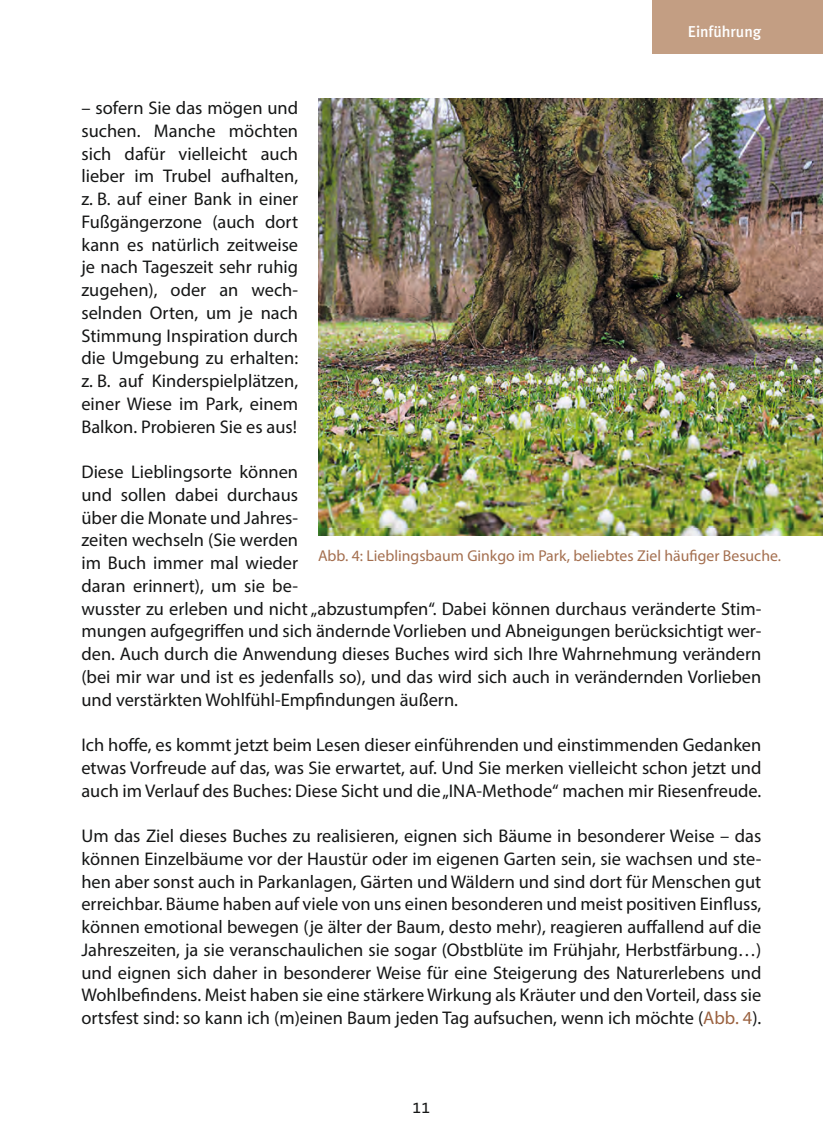
<style>
.page{position:relative;width:823px;height:1145px;background:#fff}
.page>*{position:absolute;margin:0;border:0;box-sizing:border-box;transform-origin:0 0}
.t1{font:18.38px/22.8px "Myriad Pro";color:#151616;text-align:justify}
.t2{font:15.75px "Myriad Pro";color:#a46f4f}
.t3{font:500 15.75px "Meta Plus Lining";color:#fff}
.t4{font:15.75px "The Sans B5 Plain";color:#151616}
.s1{color:#9b6240}
</style>
<div class="page">
<div style="left:652px;top:0;width:171px;height:53px;background:#c39e83"></div>
<img style="left:318px;top:99px;width:505px;height:437px">
<p class="t3" style="left:687px;top:23px;width:75px">Einführung</p>
<p class="t1" style="left:81px;top:96px;width:218px">– sofern Sie das mögen und suchen. Manche möchten sich dafür vielleicht auch lieber im Trubel aufhalten, z. B. auf einer Bank in einer Fußgängerzone (auch dort kann es natürlich zeitweise je nach Tageszeit sehr ruhig zugehen), oder an wech&shy;selnden Orten, um je nach Stimmung Inspiration durch die Umgebung zu erhalten: z. B. auf Kinderspielplätzen, einer Wiese im Park, einem Balkon. Probieren Sie es aus!</p>
<p class="t1" style="left:81px;top:460px;width:681px;text-align:left">Diese Lieblingsorte können<br>und sollen dabei durchaus<br>über die Monate und Jahres-<br>zeiten wechseln (Sie werden<br>im Buch immer mal wieder<br>daran erinnert), um sie be-<br>wusster zu erleben und nicht „abzustumpfen“. Dabei können durchaus veränderte Stim&shy;mungen aufgegriffen und sich ändernde Vorlieben und Abneigungen berücksichtigt wer&shy;den. Auch durch die Anwendung dieses Buches wird sich Ihre Wahrnehmung verändern (bei mir war und ist es jedenfalls so), und das wird sich auch in verändernden Vorlieben und verstärkten Wohlfühl-Empfindungen äußern.</p>
<p class="t1" style="left:81px;top:733px;width:681px">Ich hoffe, es kommt jetzt beim Lesen dieser einführenden und einstimmenden Gedanken etwas Vorfreude auf das, was Sie erwartet, auf. Und Sie merken vielleicht schon jetzt und auch im Verlauf des Buches: Diese Sicht und die „INA-Methode“ machen mir Riesenfreude.</p>
<p class="t1" style="left:81px;top:824px;width:681px">Um das Ziel dieses Buches zu realisieren, eignen sich Bäume in besonderer Weise – das können Einzelbäume vor der Haustür oder im eigenen Garten sein, sie wachsen und ste&shy;hen aber sonst auch in Parkanlagen, Gärten und Wäldern und sind dort für Menschen gut erreichbar. Bäume haben auf viele von uns einen besonderen und meist positiven Einfluss, können emotional bewegen (je älter der Baum, desto mehr), reagieren auffallend auf die Jahreszeiten, ja sie veranschaulichen sie sogar (Obstblüte im Frühjahr, Herbstfärbung…) und eignen sich daher in besonderer Weise für eine Steigerung des Naturerlebens und Wohlbefindens. Meist haben sie eine stärkere Wirkung als Kräuter und den Vorteil, dass sie ortsfest sind: so kann ich (m)einen Baum jeden Tag aufsuchen, wenn ich möchte (<span class="s1">Abb. 4</span>).</p>
<p class="t2" style="left:318px;top:546px;width:464px">Abb. 4: Lieblingsbaum Ginkgo im Park, beliebtes Ziel häufiger Besuche.</p>
<p class="t4" style="left:412px;top:1100px;width:19px">11</p>
</div>
